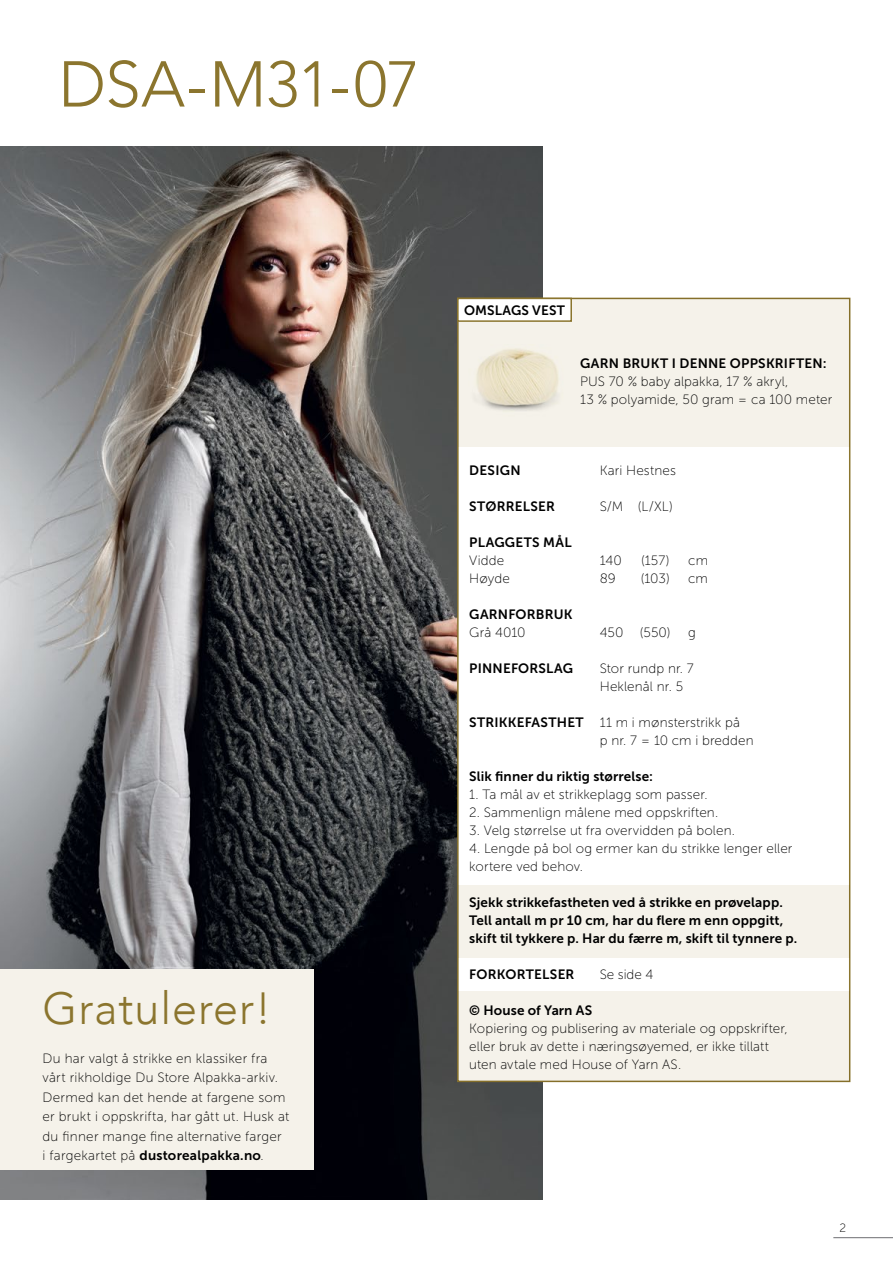
<style>
.page{position:relative;width:893px;height:1263px;background:#fff}
.page>*{position:absolute;margin:0;border:0;box-sizing:border-box;transform-origin:0 0}
.t1{font:300 64.05px "Avenir";letter-spacing:-.01em;color:#8b752e}
.t2{font:300 45px "Avenir";letter-spacing:.02em;color:#8b752e}
.INNHOLD{font:13.5px "Museo Sans 100";letter-spacing:.01em;color:#000}
.INNHOLD-2{font:13.5px "Museo Sans 700";letter-spacing:.01em;color:#000}
.INNHOLD_-_Midtstilt{font:13.5px "Museo Sans 100";letter-spacing:.02em;color:#000}
.INNHOLD_-_Midtstilt-2{font:13.5px "Museo Sans 700";letter-spacing:.02em;color:#000}
.INNHOLD-3{font:13.5px "Museo Sans 700";letter-spacing:.03em;color:#000}
.INNHOLD-_Opps{font:13.5px "Museo Sans 700";letter-spacing:.01em;color:#000}
.t3{font:12px "Museo Sans 100";color:#000}
.s1{font-family:"Museo Sans 100"}
.s2{font-family:"Museo Sans 700"}
</style>
<div class="page">
<hr style="left:833px;top:1237px;width:60px;height:1px;background:#6d6e71">
<img style="left:0;top:147px;width:542px;height:1052px">
<div style="left:458px;top:298px;width:392px;height:783px;background:#fff"></div>
<div style="left:458px;top:886px;width:392px;height:72px;background:#f5f2ea"></div>
<div style="left:458px;top:991px;width:392px;height:91px;background:#f5f2ea"></div>
<div style="left:458px;top:298px;width:392px;height:148px;background:#f5f2ea"></div>
<img style="left:476px;top:348px;width:83px;height:63px">
<div style="left:458px;top:298px;width:113px;height:23px;background:#fff"></div>
<div style="left:457px;top:298px;width:115px;height:24px;border:2px solid #8b752e"></div>
<div style="left:0;top:969px;width:313px;height:201px;background:#f5f2ea"></div>
<p class="t1" style="left:58px;top:47px;width:363px">DSA-M31-07</p>
<p class="t2" style="left:43px;top:982px;width:231px">Gratulerer!</p>
<p class="INNHOLD_-_Midtstilt" style="left:43px;top:1051px;width:226px">Du har valgt å strikke en klassiker fra</p>
<p class="INNHOLD_-_Midtstilt" style="left:43px;top:1071px;width:237px">vårt rikholdige Du Store Alpakka-arkiv.</p>
<p class="INNHOLD_-_Midtstilt" style="left:43px;top:1090px;width:245px">Dermed kan det hende at fargene som</p>
<p class="INNHOLD_-_Midtstilt" style="left:43px;top:1110px;width:248px">er brukt i oppskrifta, har gått ut. Husk at</p>
<p class="INNHOLD_-_Midtstilt" style="left:43px;top:1129px;width:241px">du finner mange fine alternative farger</p>
<p class="INNHOLD_-_Midtstilt-2" style="left:43px;top:1148px;width:223px"><span class="s1">i fargekartet på</span> dustorealpakka.no<span class="s1">.</span></p>
<p class="INNHOLD-_Opps" style="left:464px;top:303px;width:102px">OMSLAGS VEST</p>
<p class="INNHOLD-2" style="left:580px;top:356px;width:248px">GARN BRUKT I DENNE OPPSKRIFTEN:</p>
<p class="INNHOLD" style="left:580px;top:374px;width:210px">PUS 70 % baby alpakka, 17 % akryl,</p>
<p class="INNHOLD" style="left:580px;top:392px;width:253px">13 % polyamide, 50 gram = ca 100 meter</p>
<p class="INNHOLD-2" style="left:469px;top:463px;width:53px">DESIGN</p>
<p class="INNHOLD" style="left:600px;top:463px;width:78px">Kari Hestnes</p>
<p class="INNHOLD-2" style="left:469px;top:499px;width:87px">STØRRELSER</p>
<p class="INNHOLD" style="left:600px;top:499px;width:75px">S/M (L/XL)</p>
<p class="INNHOLD-3" style="left:469px;top:535px;width:104px">PLAGGETS MÅL</p>
<p class="INNHOLD" style="left:469px;top:553px;width:36px">Vidde</p>
<p class="INNHOLD" style="left:600px;top:553px;width:24px">140</p>
<p class="INNHOLD" style="left:641px;top:553px;width:30px">(157)</p>
<p class="INNHOLD" style="left:688px;top:553px;width:21px">cm</p>
<p class="INNHOLD" style="left:469px;top:571px;width:42px">Høyde</p>
<p class="INNHOLD" style="left:600px;top:571px;width:18px">89</p>
<p class="INNHOLD" style="left:641px;top:571px;width:31px">(103)</p>
<p class="INNHOLD" style="left:688px;top:571px;width:21px">cm</p>
<p class="INNHOLD-2" style="left:469px;top:607px;width:105px">GARNFORBRUK</p>
<p class="INNHOLD" style="left:469px;top:625px;width:58px">Grå 4010</p>
<p class="INNHOLD" style="left:600px;top:625px;width:72px">450 (550)</p>
<p class="INNHOLD" style="left:688px;top:625px;width:9px">g</p>
<p class="INNHOLD-2" style="left:469px;top:661px;width:105px">PINNEFORSLAG</p>
<p class="INNHOLD" style="left:600px;top:661px;width:95px">Stor rundp nr. 7</p>
<p class="INNHOLD" style="left:600px;top:679px;width:85px">Heklenål nr. 5</p>
<p class="INNHOLD" style="left:469px;top:715px;width:272px"><span class="s2">STRIKKEFASTHET</span> 11 m i mønsterstrikk på</p>
<p class="INNHOLD" style="left:600px;top:733px;width:155px">p nr. 7 = 10 cm i bredden</p>
<p class="INNHOLD-2" style="left:469px;top:769px;width:185px">Slik finner du riktig størrelse:</p>
<p class="INNHOLD" style="left:469px;top:787px;width:240px">1. Ta mål av et strikkeplagg som passer.</p>
<p class="INNHOLD" style="left:469px;top:805px;width:250px">2. Sammenlign målene med oppskriften.</p>
<p class="INNHOLD" style="left:469px;top:823px;width:267px">3. Velg størrelse ut fra overvidden på bolen.</p>
<p class="INNHOLD" style="left:469px;top:841px;width:325px">4. Lengde på bol og ermer kan du strikke lenger eller</p>
<p class="INNHOLD" style="left:469px;top:859px;width:115px">kortere ved behov.</p>
<p class="INNHOLD-2" style="left:469px;top:895px;width:315px">Sjekk strikkefastheten ved å strikke en prøvelapp.</p>
<p class="INNHOLD-2" style="left:469px;top:913px;width:316px">Tell antall m pr 10 cm, har du flere m enn oppgitt,</p>
<p class="INNHOLD-2" style="left:469px;top:931px;width:330px">skift til tykkere p. Har du færre m, skift til tynnere p.</p>
<p class="INNHOLD-2" style="left:469px;top:967px;width:107px">FORKORTELSER</p>
<p class="INNHOLD" style="left:600px;top:967px;width:55px">Se side 4</p>
<p class="INNHOLD-2" style="left:469px;top:1003px;width:124px">© House of Yarn AS</p>
<p class="INNHOLD" style="left:469px;top:1021px;width:320px">Kopiering og publisering av materiale og oppskrifter,</p>
<p class="INNHOLD" style="left:469px;top:1039px;width:301px">eller bruk av dette i næringsøyemed, er ikke tillatt</p>
<p class="INNHOLD" style="left:469px;top:1057px;width:214px">uten avtale med House of Yarn AS.</p>
<p class="t3" style="left:839px;top:1221px;width:8px">2</p>
</div>
